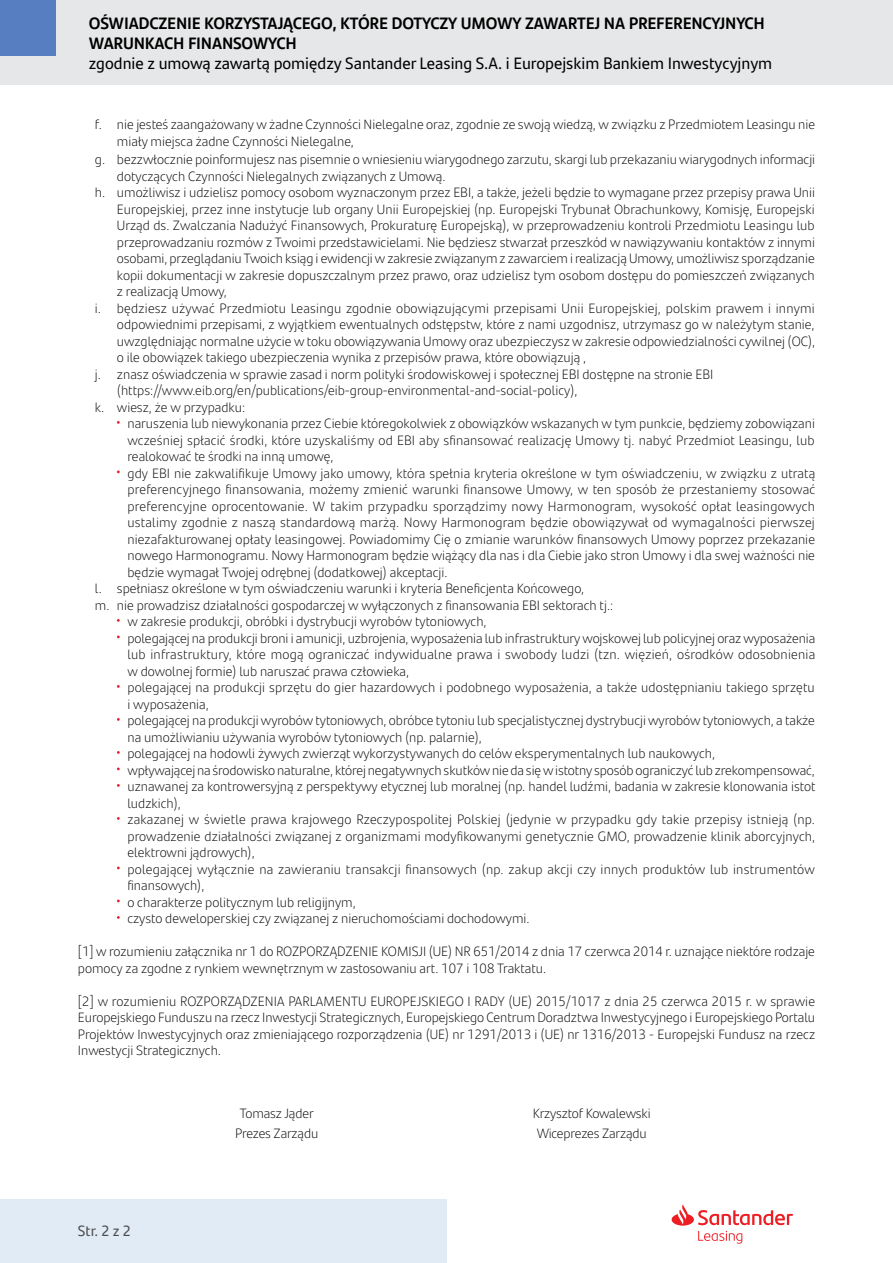
<style>
.page{position:relative;width:893px;height:1263px;background:#fff}
.page>*{position:absolute;margin:0;border:0;box-sizing:border-box;transform-origin:0 0}
.t1{font:700 16.5px/19.8px "Santander Text";letter-spacing:-.01em;color:#000}
.t2{font:16.5px "Santander Text";color:#000}
.t3{font:14.85px "Santander Text";color:#4d4d4f}
.t4{font:300 13.5px/16.5px "Santander Text";color:#000}
</style>
<div class="page">
<div style="left:0;top:0;width:893px;height:85px;background:#e6e7e8"></div>
<div style="left:0;top:0;width:55px;height:55px;background:#567ec0"></div>
<div style="left:0;top:1199px;width:446px;height:64px;background:#e1ebf5"></div>
<svg style="left:672px;top:1204px;width:121px;height:40px"></svg>
<p class="t1" style="left:89px;top:13px;width:678px">OŚWIADCZENIE KORZYSTAJĄCEGO, KTÓRE DOTYCZY UMOWY ZAWARTEJ NA PREFERENCYJNYCH<br>WARUNKACH FINANSOWYCH</p>
<p class="t2" style="left:89px;top:51px;width:685px">zgodnie z umową zawartą pomiędzy Santander Leasing S.A. i Europejskim Bankiem Inwestycyjnym</p>
<p class="t4" style="left:117px;top:116px;width:700px;text-indent:-22px">f. nie jesteś zaangażowany w żadne Czynności Nielegalne oraz, zgodnie ze swoją wiedzą, w związku z Przedmiotem Leasingu nie miały miejsca żadne Czynności Nielegalne,</p>
<p class="t4" style="left:117px;top:150px;width:700px;text-indent:-22px">g. bezzwłocznie poinformujesz nas pisemnie o wniesieniu wiarygodnego zarzutu, skargi lub przekazaniu wiarygodnych informacji dotyczących Czynności Nielegalnych związanych z Umową.</p>
<p class="t4" style="left:117px;top:183px;width:700px;text-align:justify;text-indent:-22px">h. umożliwisz i udzielisz pomocy osobom wyznaczonym przez EBI, a także, jeżeli będzie to wymagane przez przepisy prawa Unii Europejskiej, przez inne instytucje lub organy Unii Europejskiej (np. Europejski Trybunał Obrachunkowy, Komisję, Europejski Urząd ds. Zwalczania Nadużyć Finansowych, Prokuraturę Europejską), w przeprowadzeniu kontroli Przedmiotu Leasingu lub przeprowadzaniu rozmów z Twoimi przedstawicielami. Nie będziesz stwarzał przeszkód w nawiązywaniu kontaktów z innymi osobami, przeglądaniu Twoich ksiąg i ewidencji w zakresie związanym z zawarciem i realizacją Umowy, umożliwisz sporządzanie kopii dokumentacji w zakresie dopuszczalnym przez prawo, oraz udzielisz tym osobom dostępu do pomieszczeń związanych z realizacją Umowy,</p>
<p class="t4" style="left:117px;top:299px;width:700px;text-align:justify;text-indent:-22px">i. będziesz używać Przedmiotu Leasingu zgodnie obowiązującymi przepisami Unii Europejskiej, polskim prawem i innymi odpowiednimi przepisami, z wyjątkiem ewentualnych odstępstw, które z nami uzgodnisz, utrzymasz go w należytym stanie, uwzględniając normalne użycie w toku obowiązywania Umowy oraz ubezpieczysz w zakresie odpowiedzialności cywilnej (OC), o ile obowiązek takiego ubezpieczenia wynika z przepisów prawa, które obowiązują ,</p>
<p class="t4" style="left:117px;top:365px;width:598px;text-indent:-22px">j. znasz oświadczenia w sprawie zasad i norm polityki środowiskowej i społecznej EBI dostępne na stronie EBI (https://www.eib.org/en/publications/eib-group-environmental-and-social-policy),</p>
<p class="t4" style="left:95px;top:398px;width:152px">k. wiesz, że w przypadku:</p>
<p class="t4" style="left:127px;top:414px;width:689px;text-align:justify">naruszenia lub niewykonania przez Ciebie któregokolwiek z obowiązków wskazanych w tym punkcie, będziemy zobowiązani wcześniej spłacić środki, które uzyskaliśmy od EBI aby sfinansować realizację Umowy tj. nabyć Przedmiot Leasingu, lub realokować te środki na inną umowę,</p>
<p class="t4" style="left:127px;top:464px;width:689px;text-align:justify">gdy EBI nie zakwalifikuje Umowy jako umowy, która spełnia kryteria określone w tym oświadczeniu, w związku z utratą preferencyjnego finansowania, możemy zmienić warunki finansowe Umowy, w ten sposób że przestaniemy stosować preferencyjne oprocentowanie. W takim przypadku sporządzimy nowy Harmonogram, wysokość opłat leasingowych ustalimy zgodnie z naszą standardową marżą. Nowy Harmonogram będzie obowiązywał od wymagalności pierwszej niezafakturowanej opłaty leasingowej. Powiadomimy Cię o zmianie warunków finansowych Umowy poprzez przekazanie nowego Harmonogramu. Nowy Harmonogram będzie wiążący dla nas i dla Ciebie jako stron Umowy i dla swej ważności nie będzie wymagał Twojej odrębnej (dodatkowej) akceptacji.</p>
<p class="t4" style="left:95px;top:579px;width:491px">l. spełniasz określone w tym oświadczeniu warunki i kryteria Beneficjenta Końcowego,</p>
<p class="t4" style="left:95px;top:596px;width:520px">m. nie prowadzisz działalności gospodarczej w wyłączonych z finansowania EBI sektorach tj.:</p>
<p class="t4" style="left:127px;top:612px;width:361px">w zakresie produkcji, obróbki i dystrybucji wyrobów tytoniowych,</p>
<p class="t4" style="left:127px;top:629px;width:689px;text-align:justify">polegającej na produkcji broni i amunicji, uzbrojenia, wyposażenia lub infrastruktury wojskowej lub policyjnej oraz wyposażenia lub infrastruktury, które mogą ograniczać indywidualne prawa i swobody ludzi (tzn. więzień, ośrodków odosobnienia w dowolnej formie) lub naruszać prawa człowieka,</p>
<p class="t4" style="left:127px;top:678px;width:689px">polegającej na produkcji sprzętu do gier hazardowych i podobnego wyposażenia, a także udostępnianiu takiego sprzętu i wyposażenia,</p>
<p class="t4" style="left:127px;top:711px;width:689px">polegającej na produkcji wyrobów tytoniowych, obróbce tytoniu lub specjalistycznej dystrybucji wyrobów tytoniowych, a także na umożliwianiu używania wyrobów tytoniowych (np. palarnie),</p>
<p class="t4" style="left:127px;top:744px;width:589px">polegającej na hodowli żywych zwierząt wykorzystywanych do celów eksperymentalnych lub naukowych,</p>
<p class="t4" style="left:127px;top:761px;width:689px">wpływającej na środowisko naturalne, której negatywnych skutków nie da się w istotny sposób ograniczyć lub zrekompensować,</p>
<p class="t4" style="left:127px;top:777px;width:690px">uznawanej za kontrowersyjną z perspektywy etycznej lub moralnej (np. handel ludźmi, badania w zakresie klonowania istot ludzkich),</p>
<p class="t4" style="left:127px;top:810px;width:689px;text-align:justify">zakazanej w świetle prawa krajowego Rzeczypospolitej Polskiej (jedynie w przypadku gdy takie przepisy istnieją (np. prowadzenie działalności związanej z organizmami modyfikowanymi genetycznie GMO, prowadzenie klinik aborcyjnych, elektrowni jądrowych),</p>
<p class="t4" style="left:127px;top:860px;width:689px">polegającej wyłącznie na zawieraniu transakcji finansowych (np. zakup akcji czy innych produktów lub instrumentów finansowych),</p>
<p class="t4" style="left:127px;top:893px;width:230px">o charakterze politycznym lub religijnym,</p>
<p class="t4" style="left:127px;top:909px;width:404px">czysto deweloperskiej czy związanej z nieruchomościami dochodowymi.</p>
<p class="t4" style="left:78px;top:942px;width:739px">[1] w rozumieniu załącznika nr 1 do ROZPORZĄDZENIE KOMISJI (UE) NR 651/2014 z dnia 17 czerwca 2014 r. uznające niektóre rodzaje pomocy za zgodne z rynkiem wewnętrznym w zastosowaniu art. 107 i 108 Traktatu.</p>
<p class="t4" style="left:78px;top:992px;width:739px;text-align:justify">[2] w rozumieniu ROZPORZĄDZENIA PARLAMENTU EUROPEJSKIEGO I RADY (UE) 2015/1017 z dnia 25 czerwca 2015 r. w sprawie Europejskiego Funduszu na rzecz Inwestycji Strategicznych, Europejskiego Centrum Doradztwa Inwestycyjnego i Europejskiego Portalu Projektów Inwestycyjnych oraz zmieniającego rozporządzenia (UE) nr 1291/2013 i (UE) nr 1316/2013 - Europejski Fundusz na rzecz Inwestycji Strategicznych.</p>
<p class="t3" style="left:78px;top:1220px;width:55px">Str. 2 z 2</p>
<p class="t4" style="left:240px;top:1104px;width:75px">Tomasz Jąder</p>
<p class="t4" style="left:235px;top:1125px;width:85px">Prezes Zarządu</p>
<p class="t4" style="left:533px;top:1104px;width:120px">Krzysztof Kowalewski</p>
<p class="t4" style="left:537px;top:1125px;width:112px">Wiceprezes Zarządu</p>
</div>
